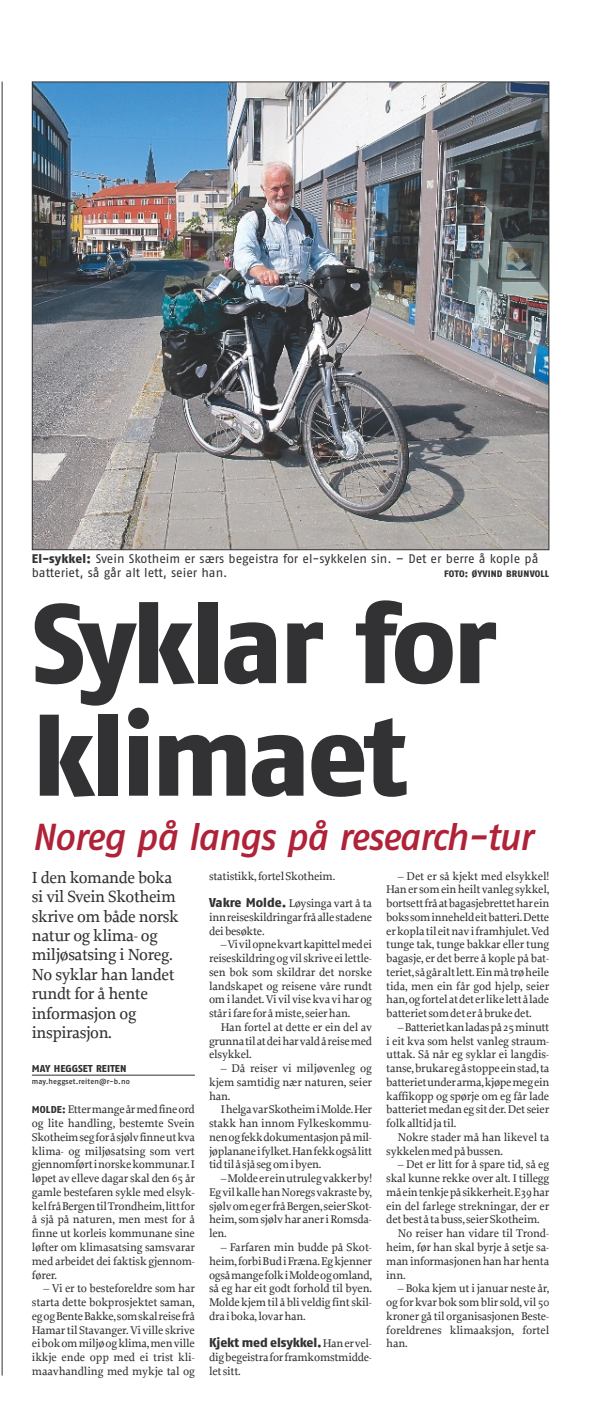
<style>
.page{position:relative;width:606px;height:1411px;background:#fff}
.page>*{position:absolute;margin:0;border:0;box-sizing:border-box;transform-origin:0 0}
.t1{font:112.5px/112.5px "Fago No Exb Lf";letter-spacing:-.035em;color:#323234}
.t2{font:italic 37.5px "Fago No Med Lf";letter-spacing:-.04em;color:#af2238}
.t3{font:500 16.88px/19.4px "Proforma";letter-spacing:-.025em;color:#323234}
.t4{font:12.75px "Fago No Exb Lf";letter-spacing:-.01em;color:#323234}
.t5{font:12.5px/13.8px "Fago No Regular LF";letter-spacing:-.005em;color:#323234}
.t6{font:500 11.75px/13.8px "Proforma";letter-spacing:-.02em;color:#323234;text-align:justify}
.t7{font:10px "Fago No Exb Lf";color:#323234}
.t8{font:9.38px "Fago No Exb Lf";letter-spacing:.015em;color:#323234}
.t9{font:7.5px "Fago No Med Lf";letter-spacing:.01em;color:#323234}
.s1{font-family:"Fago No Exb Lf"}
.s2{font-family:"Fago No Exb Lf";font-weight:400;font-size:10px}
.s3{font-family:"Fago No Exb Lf";font-weight:400;font-size:12.75px}
.s4{font-family:"Proforma";font-weight:500;font-size:11.75px}
</style>
<div class="page">
<hr style="left:2px;top:81px;width:1px;height:1294px;background:#323234">
<hr style="left:32px;top:1074px;width:163px;height:1px;background:#323234">
<img style="left:34px;top:83px;width:513px;height:465px">
<p class="t5" style="left:32px;top:553px;width:508px"><span class="s1">El-sykkel:</span> Svein Skotheim er særs begeistra for el-sykkelen sin. – Det er berre å kople på batteriet, så går alt lett, seier han.</p>
<p class="t8" style="left:444px;top:570px;width:107px">FOTO: ØYVIND BRUNVOLL</p>
<h1 class="t1" style="left:32px;top:596px;width:467px">Syklar for klimaet</h1>
<h2 class="t2" style="left:32px;top:824px;width:502px">Noreg på langs på research-tur</h2>
<h3 class="t3" style="left:32px;top:867px;width:148px">I den komande boka si vil Svein Skotheim skrive om både norsk natur og klima- og miljøsatsing i Noreg.<br>No syklar han landet rundt for å hente informasjon og inspirasjon.</h3>
<p class="t7" style="left:32px;top:1064px;width:96px">MAY HEGGSET REITEN</p>
<p class="t9" style="left:32px;top:1078px;width:99px">may.heggset.reiten@r-b.no</p>
<p class="t6" style="left:32px;top:1102px;width:165px"><span class="s2">MOLDE:</span> Etter mange år med fine ord og lite handling, bestemte Svein Skotheim seg for å sjølv finne ut kva klima- og miljøsatsing som vert gjennomført i norske kommunar. I løpet av elleve dagar skal den 65 år gamle bestefaren sykle med elsyk&shy;kel frå Bergen til Trondheim, litt for å sjå på naturen, men mest for å finne ut korleis kommunane sine løfter om klimasatsing samsvarar med arbeidet dei faktisk gjennom&shy;fører.</p>
<p class="t6" style="left:32px;top:1281px;width:165px;text-indent:12px">– Vi er to besteforeldre som har starta dette bokprosjektet saman, eg og Bente Bakke, som skal reise frå Hamar til Stavanger. Vi ville skrive ei bok om miljø og klima, men ville ikkje ende opp med ei trist kli&shy;maavhandling med mykje tal og</p>
<p class="t6" style="left:209px;top:868px;width:128px">statistikk, fortel Skotheim.</p>
<p class="t6" style="left:209px;top:896px;width:165px"><span class="s3">Vakre Molde.</span> Løysinga vart å ta inn reiseskildringar frå alle stadene dei besøkte.</p>
<p class="t6" style="left:209px;top:937px;width:164px;text-indent:12px">–Vi vil opne kvart kapittel med ei reiseskildring og vil skrive ei lettle&shy;sen bok som skildrar det norske landskapet og reisene våre rundt om i landet. Vi vil vise kva vi har og står i fare for å miste, seier han.</p>
<p class="t6" style="left:209px;top:1019px;width:164px;text-indent:12px">Han fortel at dette er ein del av grunna til at dei har vald å reise med elsykkel.</p>
<p class="t6" style="left:209px;top:1061px;width:164px;text-indent:12px">– Då reiser vi miljøvenleg og kjem samtidig nær naturen, seier han.</p>
<p class="t6" style="left:209px;top:1102px;width:165px;text-indent:12px">I helga var Skotheim i Molde. Her stakk han innom Fylkeskommu&shy;nen og fekk dokumentasjon på mil&shy;jøplanane i fylket. Han fekk også litt tid til å sjå seg om i byen.</p>
<p class="t6" style="left:209px;top:1171px;width:164px;text-indent:12px">– Molde er ein utruleg vakker by!<br>Eg vil kalle han Noregs vakraste by, sjølv om eg er frå Bergen, seier Skot&shy;heim, som sjølv har aner i Romsda&shy;len.</p>
<p class="t6" style="left:209px;top:1239px;width:164px;text-indent:12px">– Farfaren min budde på Skot&shy;heim, forbi Bud i Fræna. Eg kjenner også mange folk i Molde og omland, så eg har eit godt forhold til byen.<br>Molde kjem til å bli veldig fint skil&shy;dra i boka, lovar han.</p>
<p class="t4" style="left:209px;top:1337px;width:164px">Kjekt med elsykkel.<span class="s4">Han er vel-</span></p>
<p class="t6" style="left:209px;top:1349px;width:164px">dig begeistra for framkomstmidde&shy;let sitt.</p>
<p class="t6" style="left:386px;top:868px;width:165px;text-indent:12px">– Det er så kjekt med elsykkel!<br>Han er som ein heilt vanleg sykkel, bortsett frå at bagasjebrettet har ein boks som inneheld eit batteri. Dette er kopla til eit nav i framhjulet. Ved tunge tak, tunge bakkar eller tung bagasje, er det berre å kople på bat&shy;teriet, så går alt lett. Ein må trø heile tida, men ein får god hjelp, seier han, og fortel at det er like lett å lade batteriet som det er å bruke det.</p>
<p class="t6" style="left:386px;top:1019px;width:165px;text-indent:12px">– Batteriet kan ladas på 25 minutt i eit kva som helst vanleg straum&shy;uttak. Så når eg syklar ei langdis&shy;tanse, brukar eg å stoppe ein stad, ta batteriet under arma, kjøpe meg ein kaffikopp og spørje om eg får lade batteriet medan eg sit der. Det seier folk alltid ja til.</p>
<p class="t6" style="left:386px;top:1129px;width:164px;text-indent:12px">Nokre stader må han likevel ta sykkelen med på bussen.</p>
<p class="t6" style="left:398px;top:1157px;width:153px">– Det er litt for å spare tid, så eg</p>
<p class="t6" style="left:386px;top:1171px;width:164px">skal kunne rekke over alt. I tillegg</p>
<p class="t6" style="left:386px;top:1184px;width:164px">må ein tenkje på sikkerheit. E39 har</p>
<p class="t6" style="left:386px;top:1198px;width:164px">ein del farlege strekningar, der er</p>
<p class="t6" style="left:386px;top:1212px;width:155px">det best å ta buss, seier Skotheim.</p>
<p class="t6" style="left:398px;top:1226px;width:153px">No reiser han vidare til Trond-</p>
<p class="t6" style="left:386px;top:1239px;width:164px">heim, før han skal byrje å setje sa-</p>
<p class="t6" style="left:386px;top:1253px;width:164px">man informasjonen han har henta</p>
<p class="t6" style="left:386px;top:1267px;width:21px">inn.</p>
<p class="t6" style="left:386px;top:1281px;width:164px;text-indent:12px">– Boka kjem ut i januar neste år, og for kvar bok som blir sold, vil 50 kroner gå til organisasjonen Beste&shy;foreldrenes klimaaksjon, fortel han.</p>
</div>
